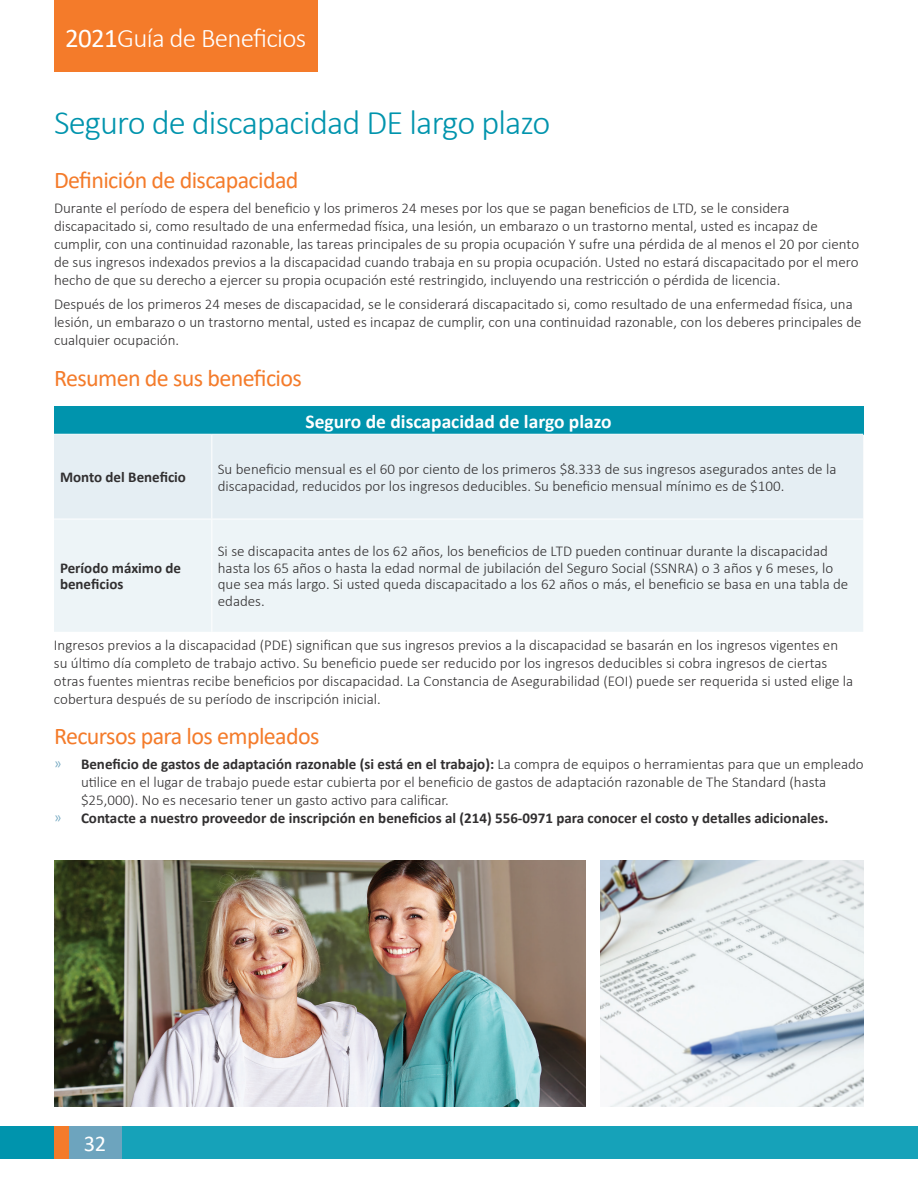
<style>
.page{position:relative;width:918px;height:1188px;background:#fff}
.page>*{position:absolute;margin:0;border:0;box-sizing:border-box;transform-origin:0 0}
.t1{font:300 34.5px "Calibri";letter-spacing:-.025em;color:#0094ad}
.t2{font:300 27px "Calibri";letter-spacing:-.025em;color:#fff}
.t3{font:24px "Calibri";letter-spacing:-.025em;color:#f47b2a}
.t4{font:22.5px "Calibri";color:#fff}
.t5{font:700 19.5px "Calibri";color:#fff}
.t6{font:300 15px/18px "Calibri";color:#312f30}
.t7{font:700 15px/16.5px "Calibri";color:#312f30}
.t8{font:300 15px "Calibri";color:#6da4be}
.s1{font-weight:400}
.s2{font-weight:700}
</style>
<div class="page">
<div style="left:54px;top:0;width:264px;height:71px;background:#f47b2a"></div>
<div style="left:0;top:1126px;width:918px;height:33px;background:#16a2b9"></div>
<div style="left:68px;top:1126px;width:54px;height:33px;background:#6da4be"></div>
<div style="left:54px;top:1126px;width:14px;height:33px;background:#f47b2a"></div>
<div style="left:0;top:1126px;width:54px;height:33px;background:#0094ad"></div>
<div style="left:54px;top:406px;width:809px;height:28px;background:#0094ad"></div>
<div style="left:54px;top:435px;width:809px;height:84px;background:#e5eef3"></div>
<div style="left:54px;top:520px;width:809px;height:112px;background:#edf4f7"></div>
<hr style="left:211px;top:435px;width:1px;height:84px;background:#fff">
<hr style="left:211px;top:519px;width:1px;height:113px;background:#fff">
<img style="left:54px;top:861px;width:531px;height:246px">
<img style="left:600px;top:861px;width:264px;height:246px">
<h2 class="t2" style="left:65px;top:21px;width:243px"><span class="s1">2021</span>Guía de Beneficios</h2>
<h1 class="t1" style="left:54px;top:101px;width:498px">Seguro de discapacidad DE largo plazo</h1>
<h3 class="t3" style="left:54px;top:163px;width:246px">Definición de discapacidad</h3>
<p class="t6" style="left:54px;top:199px;width:807px">Durante el período de espera del beneficio y los primeros 24 meses por los que se pagan beneficios de LTD, se le considera discapacitado si, como resultado de una enfermedad física, una lesión, un embarazo o un trastorno mental, usted es incapaz de cumplir, con una continuidad razonable, las tareas principales de su propia ocupación Y sufre una pérdida de al menos el 20 por ciento de sus ingresos indexados previos a la discapacidad cuando trabaja en su propia ocupación. Usted no estará discapacitado por el mero hecho de que su derecho a ejercer su propia ocupación esté restringido, incluyendo una restricción o pérdida de licencia.</p>
<p class="t6" style="left:54px;top:295px;width:809px">Después de los primeros 24 meses de discapacidad, se le considerará discapacitado si, como resultado de una enfermedad física, una lesión, un embarazo o un trastorno mental, usted es incapaz de cumplir, con una continuidad razonable, con los deberes principales de cualquier ocupación.</p>
<h3 class="t3" style="left:54px;top:361px;width:249px">Resumen de sus beneficios</h3>
<h3 class="t5" style="left:305px;top:407px;width:308px">Seguro de discapacidad de largo plazo</h3>
<p class="t7" style="left:60px;top:469px;width:128px">Monto del Beneficio</p>
<p class="t6" style="left:218px;top:461px;width:620px;line-height:16.5px">Su beneficio mensual es el 60 por ciento de los primeros $8.333 de sus ingresos asegurados antes de la discapacidad, reducidos por los ingresos deducibles. Su beneficio mensual mínimo es de $100.</p>
<p class="t6" style="left:218px;top:543px;width:632px;line-height:16.5px">Si se discapacita antes de los 62 años, los beneficios de LTD pueden continuar durante la discapacidad hasta los 65 años o hasta la edad normal de jubilación del Seguro Social (SSNRA) o 3 años y 6 meses, lo que sea más largo. Si usted queda discapacitado a los 62 años o más, el beneficio se basa en una tabla de edades.</p>
<p class="t6" style="left:54px;top:636px;width:801px">Ingresos previos a la discapacidad (PDE) significan que sus ingresos previos a la discapacidad se basarán en los ingresos vigentes en su último día completo de trabajo activo. Su beneficio puede ser reducido por los ingresos deducibles si cobra ingresos de ciertas otras fuentes mientras recibe beneficios por discapacidad. La Constancia de Asegurabilidad (EOI) puede ser requerida si usted elige la cobertura después de su período de inscripción inicial.</p>
<h3 class="t3" style="left:54px;top:720px;width:267px">Recursos para los empleados</h3>
<p class="t8" style="left:54px;top:755px;width:9px">ͫ</p>
<p class="t6" style="left:81px;top:755px;width:784px"><span class="s2">Beneficio de gastos de adaptación razonable (si está en el trabajo):</span> La compra de equipos o herramientas para que un empleado utilice en el lugar de trabajo puede estar cubierta por el beneficio de gastos de adaptación razonable de The Standard (hasta $25,000). No es necesario tener un gasto activo para calificar.</p>
<p class="t8" style="left:54px;top:809px;width:9px">ͫ</p>
<p class="t7" style="left:81px;top:810px;width:749px">Contacte a nuestro proveedor de inscripción en beneficios al (214) 556-0971 para conocer el costo y detalles adicionales.</p>
<p class="t7" style="left:60px;top:559px;width:123px">Período máximo de beneficios</p>
<h3 class="t4" style="left:84px;top:1128px;width:24px">32</h3>
</div>
